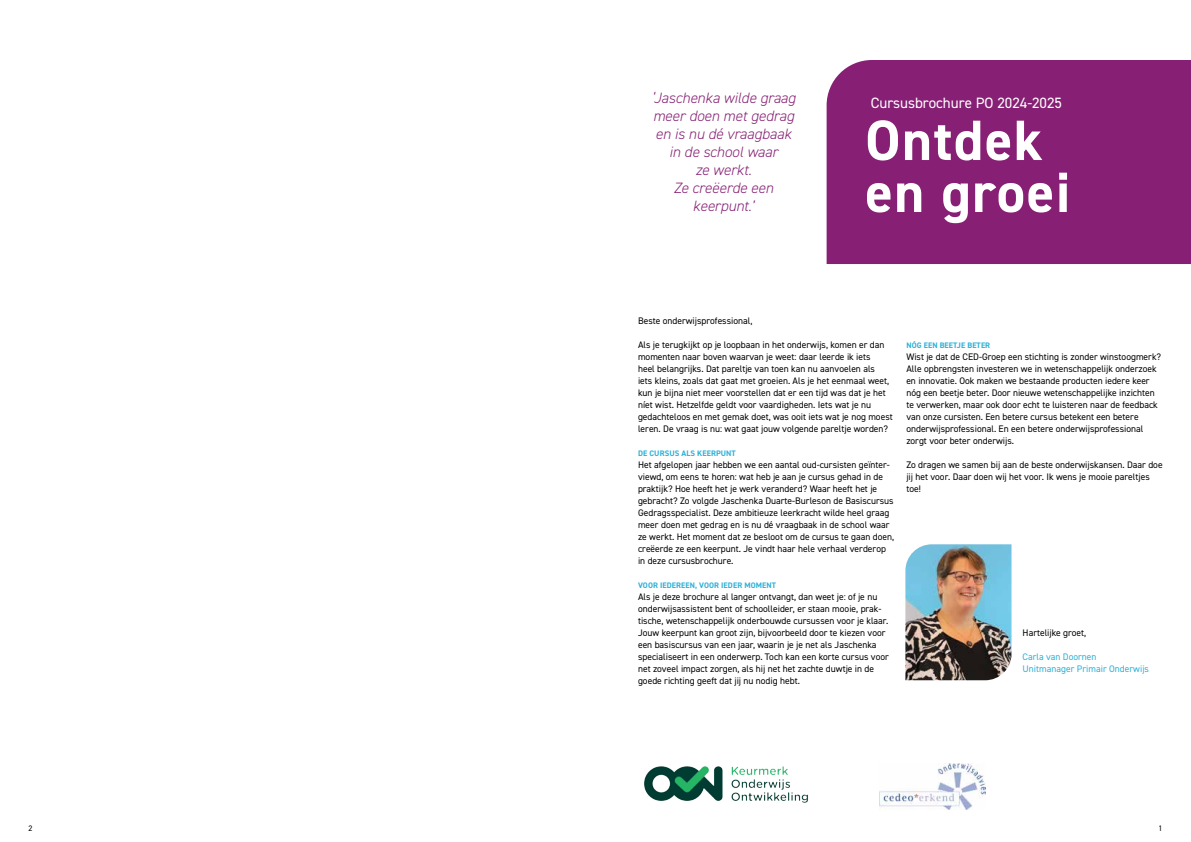
<style>
.page{position:relative;width:1191px;height:842px;background:#fff}
.page>*{position:absolute;margin:0;border:0;box-sizing:border-box;transform-origin:0 0}
.t1{font:700 57px/52px "DIN2014";letter-spacing:.025em;color:#fff}
.t2{font:italic 300 15px/18px "DIN2014";color:#872074;text-align:center}
.t3{font:15px "DIN2014";color:#fff}
.t4{font:9.5px/12px "DIN2014";color:#000}
.t5{font:9.5px/12px "DIN2014";color:#2cb1d7}
.t6{font:700 8px "DIN2014";letter-spacing:.01em;color:#2cb1d7}
.t7{font:8px "DIN2014";color:#000}
</style>
<div class="page">
<img style="left:905px;top:544px;width:106px;height:136px">
<div style="left:826px;top:60px;width:365px;height:204px;background:#872074"></div>
<img style="left:644px;top:766px;width:164px;height:37px">
<img style="left:879px;top:764px;width:106px;height:46px">
<h2 class="t2" style="left:651px;top:89px;width:146px">‘Jaschenka wilde graag meer doen met gedrag en is nu dé vraagbaak in de school waar<br>ze werkt.<br>Ze creëerde een keerpunt.’</h2>
<h2 class="t3" style="left:870px;top:94px;width:193px">Cursusbrochure PO 2024-2025</h2>
<h1 class="t1" style="left:865px;top:120px;width:207px">Ontdek en groei</h1>
<p class="t4" style="left:638px;top:315px;width:116px">Beste onderwijsprofessional,</p>
<p class="t4" style="left:638px;top:339px;width:256px">Als je terugkijkt op je loopbaan in het onderwijs, komen er dan momenten naar boven waarvan je weet: daar leerde ik iets<br>heel belangrijks. Dat pareltje van toen kan nu aanvoelen als<br>iets kleins, zoals dat gaat met groeien. Als je het eenmaal weet, kun je bijna niet meer voorstellen dat er een tijd was dat je het níet wist. Hetzelfde geldt voor vaardigheden. Iets wat je nu gedachteloos en met gemak doet, was ooit iets wat je nog moest leren. De vraag is nu: wat gaat jouw volgende pareltje worden?</p>
<p class="t6" style="left:638px;top:450px;width:99px">DE CURSUS ALS KEERPUNT</p>
<p class="t4" style="left:638px;top:459px;width:258px">Het afgelopen jaar hebben we een aantal oud-cursisten geïnter&shy;viewd, om eens te horen: wat heb je aan je cursus gehad in de praktijk? Hoe heeft het je werk veranderd? Waar heeft het je gebracht? Zo volgde Jaschenka Duarte-Burleson de Basiscursus Gedragsspecialist. Deze ambitieuze leerkracht wilde heel graag meer doen met gedrag en is nu dé vraagbaak in de school waar ze werkt. Het moment dat ze besloot om de cursus te gaan doen, creëerde ze een keerpunt. Je vindt haar hele verhaal verderop in deze cursusbrochure.</p>
<p class="t6" style="left:638px;top:582px;width:139px">VOOR IEDEREEN, VOOR IEDER MOMENT</p>
<p class="t4" style="left:638px;top:591px;width:252px">Als je deze brochure al langer ontvangt, dan weet je: of je nu onderwijsassistent bent of schoolleider, er staan mooie, prak&shy;tische, wetenschappelijk onderbouwde cursussen voor je klaar.<br>Jouw keerpunt kan groot zijn, bijvoorbeeld door te kiezen voor een basiscursus van een jaar, waarin je je net als Jaschenka specialiseert in een onderwerp. Toch kan een korte cursus voor net zoveel impact zorgen, als hij net het zachte duwtje in de goede richting geeft dat jij nu nodig hebt.</p>
<p class="t6" style="left:906px;top:342px;width:85px">NÓG EEN BEETJE BETER</p>
<p class="t4" style="left:906px;top:351px;width:256px">Wist je dat de CED-Groep een stichting is zonder winstoogmerk?<br>Alle opbrengsten investeren we in wetenschappelijk onderzoek en innovatie. Ook maken we bestaande producten iedere keer nóg een beetje beter. Door nieuwe wetenschappelijke inzichten te verwerken, maar ook door echt te luisteren naar de feedback van onze cursisten. Een betere cursus betekent een betere onderwijsprofessional. En een betere onderwijsprofessional zorgt voor beter onderwijs.</p>
<p class="t4" style="left:906px;top:459px;width:258px">Zo dragen we samen bij aan de beste onderwijskansen. Daar doe jij het voor. Daar doen wij het voor. Ik wens je mooie pareltjes toe!</p>
<p class="t4" style="left:1022px;top:627px;width:65px">Hartelijke groet,</p>
<p class="t5" style="left:1022px;top:651px;width:128px">Carla van Doornen<br>Unitmanager Primair Onderwijs</p>
<p class="t7" style="left:28px;top:823px;width:5px">2</p>
<p class="t7" style="left:1158px;top:823px;width:5px">1</p>
</div>
